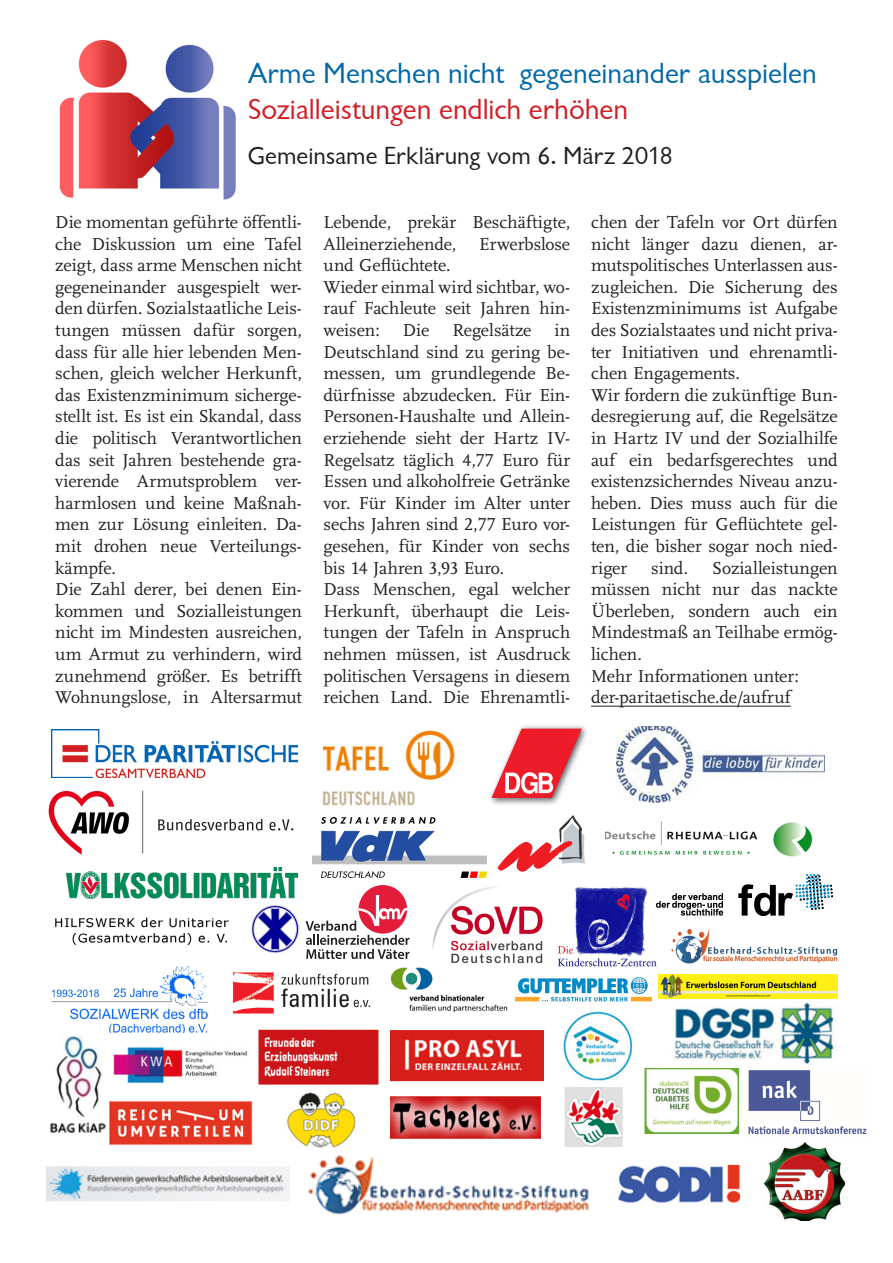
<style>
.page{position:relative;width:893px;height:1263px;background:#fff}
.page>*{position:absolute;margin:0;border:0;box-sizing:border-box;transform-origin:0 0}
.Headline{font:30px "Chantilly";color:#0068a9}
.Headline-2{font:30px "Chantilly";color:#d01e25}
.Headline-3{font:25.5px "Chantilly";color:#231f20}
.Copy{font:18px/21.6px "Scala LF";letter-spacing:-.005em;color:#231f20;text-align:justify}
</style>
<div class="page">
<img style="left:59px;top:39px;width:177px;height:161px">
<img style="left:51px;top:730px;width:246px;height:48px">
<img style="left:48px;top:790px;width:246px;height:65px">
<img style="left:322px;top:730px;width:133px;height:76px">
<img style="left:313px;top:817px;width:173px;height:60px">
<img style="left:617px;top:726px;width:208px;height:76px">
<svg style="left:498px;top:815px;width:87px;height:57px"></svg>
<img style="left:67px;top:867px;width:230px;height:31px">
<img style="left:490px;top:725px;width:97px;height:80px">
<svg style="left:491px;top:729px;width:91px;height:69px"></svg>
<img style="left:432px;top:886px;width:110px;height:77px">
<img style="left:51px;top:966px;width:157px;height:67px">
<div style="left:359px;top:885px;width:48px;height:48px;background:#e41c3b;border-radius:50%"></div>
<svg style="left:306px;top:895px;width:103px;height:64px"></svg>
<img style="left:558px;top:886px;width:99px;height:81px">
<img style="left:605px;top:821px;width:207px;height:36px">
<img style="left:657px;top:874px;width:175px;height:42px">
<img style="left:55px;top:905px;width:245px;height:48px">
<hr style="left:591px;top:706px;width:200px;height:1px;background:#231f20">
<img style="left:232px;top:972px;width:139px;height:42px">
<img style="left:390px;top:968px;width:118px;height:44px">
<img style="left:515px;top:977px;width:136px;height:25px">
<img style="left:671px;top:928px;width:167px;height:36px">
<img style="left:658px;top:974px;width:179px;height:24px">
<img style="left:50px;top:1035px;width:60px;height:102px">
<img style="left:113px;top:1047px;width:135px;height:37px">
<img style="left:110px;top:1101px;width:142px;height:44px">
<img style="left:258px;top:1029px;width:121px;height:56px">
<img style="left:287px;top:1092px;width:69px;height:56px">
<img style="left:390px;top:1030px;width:154px;height:52px">
<img style="left:390px;top:1096px;width:150px;height:43px">
<img style="left:563px;top:1011px;width:70px;height:69px">
<img style="left:564px;top:1087px;width:59px;height:60px">
<img style="left:46px;top:1165px;width:243px;height:37px">
<img style="left:308px;top:1155px;width:281px;height:60px">
<img style="left:674px;top:1002px;width:161px;height:63px">
<img style="left:644px;top:1069px;width:96px;height:64px">
<img style="left:618px;top:1164px;width:123px;height:39px">
<img style="left:748px;top:1070px;width:119px;height:65px">
<img style="left:764px;top:1142px;width:80px;height:78px">
<p class="Headline" style="left:248px;top:57px;width:571px">Arme Menschen nicht gegeneinander ausspielen</p>
<p class="Headline-2" style="left:248px;top:93px;width:382px">Sozialleistungen endlich erhöhen</p>
<p class="Headline-3" style="left:248px;top:142px;width:427px">Gemeinsame Erklärung vom 6. März 2018</p>
<p class="Copy" style="left:55px;top:212px;width:248px">Die momentan geführte öffentli&shy;che Diskussion um eine Tafel zeigt, dass arme Menschen nicht gegeneinander ausgespielt wer&shy;den dürfen. Sozialstaatliche Leis&shy;tungen müssen dafür sorgen, dass für alle hier lebenden Men&shy;schen, gleich welcher Herkunft, das Existenzminimum sicherge&shy;stellt ist. Es ist ein Skandal, dass die politisch Verantwortlichen das seit Jahren bestehende gra&shy;vierende Armutsproblem ver&shy;harmlosen und keine Maßnah&shy;men zur Lösung einleiten. Da&shy;mit drohen neue Verteilungs&shy;kämpfe.</p>
<p class="Copy" style="left:55px;top:579px;width:248px">Die Zahl derer, bei denen Ein&shy;kommen und Sozialleistungen nicht im Mindesten ausreichen, um Armut zu verhindern, wird zunehmend größer. Es betrifft Wohnungslose, in Altersarmut</p>
<p class="Copy" style="left:324px;top:212px;width:248px">Lebende, prekär Beschäftigte,<br>Alleinerziehende,</p>
<p class="Copy" style="left:479px;top:233px;width:92px">Erwerbslose</p>
<p class="Copy" style="left:324px;top:255px;width:128px">und Geflüchtete.</p>
<p class="Copy" style="left:324px;top:276px;width:248px">Wieder einmal wird sichtbar, wo&shy;rauf Fachleute seit Jahren hin&shy;weisen:</p>
<p class="Copy" style="left:403px;top:320px;width:28px">Die</p>
<p class="Copy" style="left:452px;top:320px;width:81px">Regelsätze</p>
<p class="Copy" style="left:324px;top:320px;width:248px;text-indent:231px">in Deutschland sind zu gering be&shy;messen, um grundlegende Be&shy;dürfnisse abzudecken. Für Ein-Personen-Haushalte und Allein&shy;erziehende sieht der Hartz IV-Regelsatz täglich 4,77 Euro für Essen und alkoholfreie Getränke vor. Für Kinder im Alter unter sechs Jahren sind 2,77 Euro vor&shy;gesehen, für Kinder von sechs bis 14 Jahren 3,93 Euro.</p>
<p class="Copy" style="left:324px;top:579px;width:248px">Dass Menschen, egal welcher Herkunft, überhaupt die Leis&shy;tungen der Tafeln in Anspruch nehmen müssen, ist Ausdruck politischen Versagens in diesem reichen Land. Die Ehrenamtli-</p>
<p class="Copy" style="left:591px;top:212px;width:248px">chen der Tafeln vor Ort dürfen nicht länger dazu dienen, ar&shy;mutspolitisches Unterlassen aus&shy;zugleichen. Die Sicherung des Existenzminimums ist Aufgabe des Sozialstaates und nicht priva&shy;ter Initiativen und ehrenamtli&shy;chen Engagements.</p>
<p class="Copy" style="left:591px;top:384px;width:248px">Wir fordern die zukünftige Bun&shy;desregierung auf, die Regelsätze in Hartz IV und der Sozialhilfe auf ein bedarfsgerechtes und existenzsicherndes Niveau anzu&shy;heben. Dies muss auch für die Leistungen für Geflüchtete gel&shy;ten, die bisher sogar noch nied&shy;riger</p>
<p class="Copy" style="left:591px;top:557px;width:248px;text-indent:121px">Sozialleistungen müssen nicht nur das nackte Überleben, sondern auch ein Mindestmaß an Teilhabe ermög&shy;lichen.</p>
<p class="Copy" style="left:591px;top:665px;width:209px">Mehr Informationen unter:</p>
<p class="Copy" style="left:591px;top:687px;width:201px">der-paritaetische.de/aufruf</p>
<p class="Copy" style="left:651px;top:557px;width:38px">sind.</p>
</div>
